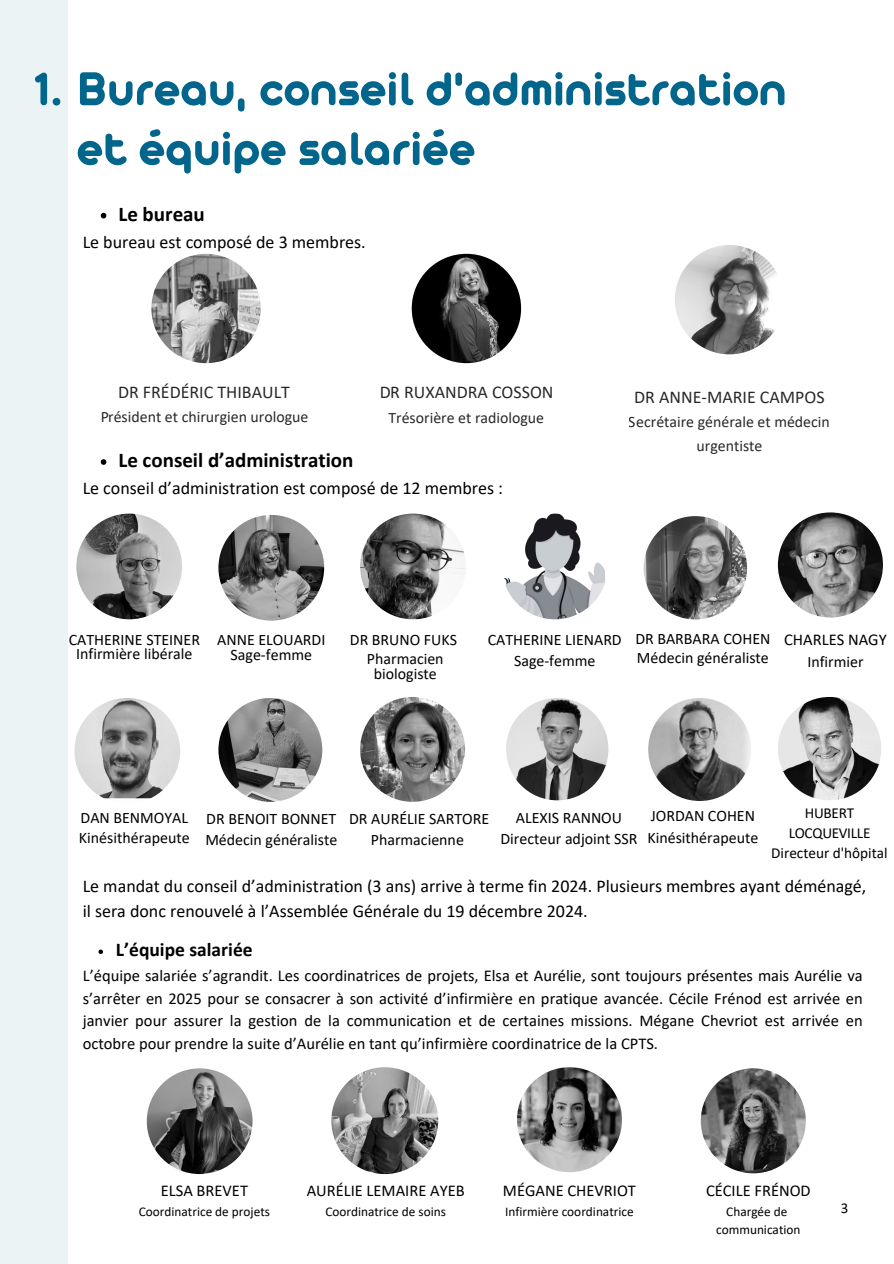
<style>
.page{position:relative;width:894px;height:1264px;background:#fff}
.page>*{position:absolute;margin:0;border:0;box-sizing:border-box;transform-origin:0 0}
.t1{font:700 51px/59.7px "Arista Pro";color:#02658c}
.t2{font:700 21px "Calibri";color:#000}
.t3{font:700 19.5px "Calibri";color:#000}
.t4{font:18px/24.8px "Calibri";color:#000}
.t5{font:16.5px/22.5px "Calibri";color:#000;text-align:justify}
.t6{font:15.9px/21.3px "Calibri";color:#000;text-align:center}
.t7{font:15.3px/20.2px "Calibri";letter-spacing:-.02em;color:#000;text-align:center}
.t8{font:15px "Calibri";color:#000}
.t9{font:13.35px/17.7px "Calibri";color:#000;text-align:center}
</style>
<div class="page">
<div style="left:0;top:0;width:68px;height:1263px;background:#ebf3f4"></div>
<img style="left:151px;top:254px;width:110px;height:109px;border-radius:50%">
<img style="left:411px;top:254px;width:110px;height:109px;border-radius:50%">
<img style="left:674px;top:245px;width:110px;height:109px;border-radius:50%">
<svg style="left:101px;top:213px;width:5px;height:5px"></svg>
<svg style="left:101px;top:459px;width:5px;height:6px"></svg>
<svg style="left:98px;top:949px;width:5px;height:5px"></svg>
<img style="left:76px;top:513px;width:106px;height:106px;border-radius:50%">
<img style="left:218px;top:515px;width:106px;height:105px;border-radius:50%">
<img style="left:360px;top:513px;width:106px;height:106px;border-radius:50%">
<img style="left:74px;top:698px;width:106px;height:105px;border-radius:50%">
<img style="left:218px;top:698px;width:104px;height:103px;border-radius:50%">
<img style="left:643px;top:516px;width:103px;height:103px;border-radius:50%">
<img style="left:360px;top:697px;width:105px;height:104px;border-radius:50%">
<img style="left:506px;top:698px;width:102px;height:102px;border-radius:50%">
<img style="left:648px;top:698px;width:103px;height:103px;border-radius:50%">
<img style="left:502px;top:513px;width:105px;height:106px;border-radius:50%">
<img style="left:777px;top:512px;width:105px;height:105px;border-radius:50%">
<img style="left:777px;top:697px;width:104px;height:103px;border-radius:50%">
<img style="left:147px;top:1068px;width:105px;height:105px;border-radius:50%">
<img style="left:331px;top:1067px;width:107px;height:106px;border-radius:50%">
<img style="left:517px;top:1067px;width:104px;height:105px;border-radius:50%">
<img style="left:700px;top:1068px;width:105px;height:105px;border-radius:50%">
<h3 class="t1" style="left:77px;top:63px;width:711px;text-indent:-43px">1. Bureau, conseil d'administration et équipe salariée</h3>
<p class="t2" style="left:118px;top:205px;width:88px">Le bureau</p>
<h5 class="t4" style="left:83px;top:231px;width:284px">Le bureau est composé de 3 membres.</h5>
<p class="t4" style="left:118px;top:381px;width:173px">DR FRÉDÉRIC THIBAULT</p>
<p class="t6" style="left:100px;top:408px;width:210px">Président et chirurgien urologue</p>
<p class="t4" style="left:379px;top:381px;width:176px">DR RUXANDRA COSSON</p>
<p class="t6" style="left:388px;top:408px;width:157px">Trésorière et radiologue</p>
<p class="t2" style="left:118px;top:451px;width:236px">Le conseil d’administration</p>
<h5 class="t4" style="left:83px;top:477px;width:422px">Le conseil d’administration est composé de 12 membres :</h5>
<p class="t4" style="left:634px;top:386px;width:192px">DR ANNE-MARIE CAMPOS</p>
<p class="t6" style="left:628px;top:411px;width:202px;line-height:23.9px">Secrétaire générale et médecin urgentiste</p>
<p class="t6" style="left:69px;top:633px;width:133px;line-height:14.1px">CATHERINE STEINER<br>Infirmière libérale</p>
<h5 class="t6" style="left:217px;top:633px;width:110px;line-height:14.7px">ANNE ELOUARDI<br>Sage-femme</h5>
<p class="t6" style="left:350px;top:631px;width:109px;line-height:19.2px">DR BRUNO FUKS<br>Pharmacien</p>
<p class="t6" style="left:374px;top:664px;width:64px">biologiste</p>
<p class="t6" style="left:635px;top:630px;width:136px;line-height:19.2px;text-align:left">DR BARBARA COHEN<br>Médecin généraliste</p>
<h5 class="t6" style="left:487px;top:630px;width:135px">CATHERINE LIENARD<br>Sage-femme</h5>
<p class="t5" style="left:784px;top:629px;width:104px">CHARLES NAGY</p>
<p class="t6" style="left:807px;top:652px;width:58px">Infirmier</p>
<h5 class="t6" style="left:79px;top:809px;width:112px;line-height:19.2px;text-align:left">DAN BENMOYAL<br>Kinésithérapeute</h5>
<p class="t6" style="left:205px;top:809px;width:133px;text-align:left">DR BENOIT BONNET<br>Médecin généraliste</p>
<p class="t6" style="left:349px;top:809px;width:141px">DR AURÉLIE SARTORE<br>Pharmacienne</p>
<h5 class="t6" style="left:500px;top:808px;width:138px">ALEXIS RANNOU<br>Directeur adjoint SSR</h5>
<p class="t6" style="left:647px;top:806px;width:112px;text-align:left">JORDAN COHEN<br>Kinésithérapeute</p>
<p class="t7" style="left:770px;top:803px;width:118px">HUBERT<br>LOCQUEVILLE<br>Directeur d'hôpital</p>
<p class="t4" style="left:83px;top:875px;width:785px">Le mandat du conseil d’administration (3 ans) arrive à terme fin 2024. Plusieurs membres ayant déménagé, il sera donc renouvelé à l’Assemblée Générale du 19 décembre 2024.</p>
<p class="t3" style="left:116px;top:941px;width:138px">L’équipe salariée</p>
<h3 class="t5" style="left:83px;top:965px;width:781px">L’équipe salariée s’agrandit. Les coordinatrices de projets, Elsa et Aurélie, sont toujours présentes mais Aurélie va s’arrêter en 2025 pour se consacrer à son activité d’infirmière en pratique avancée. Cécile Frénod est arrivée en janvier pour assurer la gestion de la communication et de certaines missions. Mégane Chevriot est arrivée en octobre pour prendre la suite d’Aurélie en tant qu’infirmière coordinatrice de la CPTS.</h3>
<p class="t5" style="left:161px;top:1180px;width:89px">ELSA BREVET</p>
<p class="t9" style="left:139px;top:1203px;width:133px">Coordinatrice de projets</p>
<p class="t5" style="left:306px;top:1180px;width:159px">AURÉLIE LEMAIRE AYEB</p>
<p class="t9" style="left:325px;top:1203px;width:122px">Coordinatrice de soins</p>
<p class="t5" style="left:503px;top:1180px;width:134px">MÉGANE CHEVRIOT</p>
<p class="t9" style="left:505px;top:1203px;width:130px">Infirmière coordinatrice</p>
<p class="t5" style="left:705px;top:1180px;width:106px">CÉCILE FRÉNOD</p>
<p class="t9" style="left:716px;top:1203px;width:86px">Chargée de communication</p>
<p class="t8" style="left:840px;top:1201px;width:9px">3</p>
</div>
